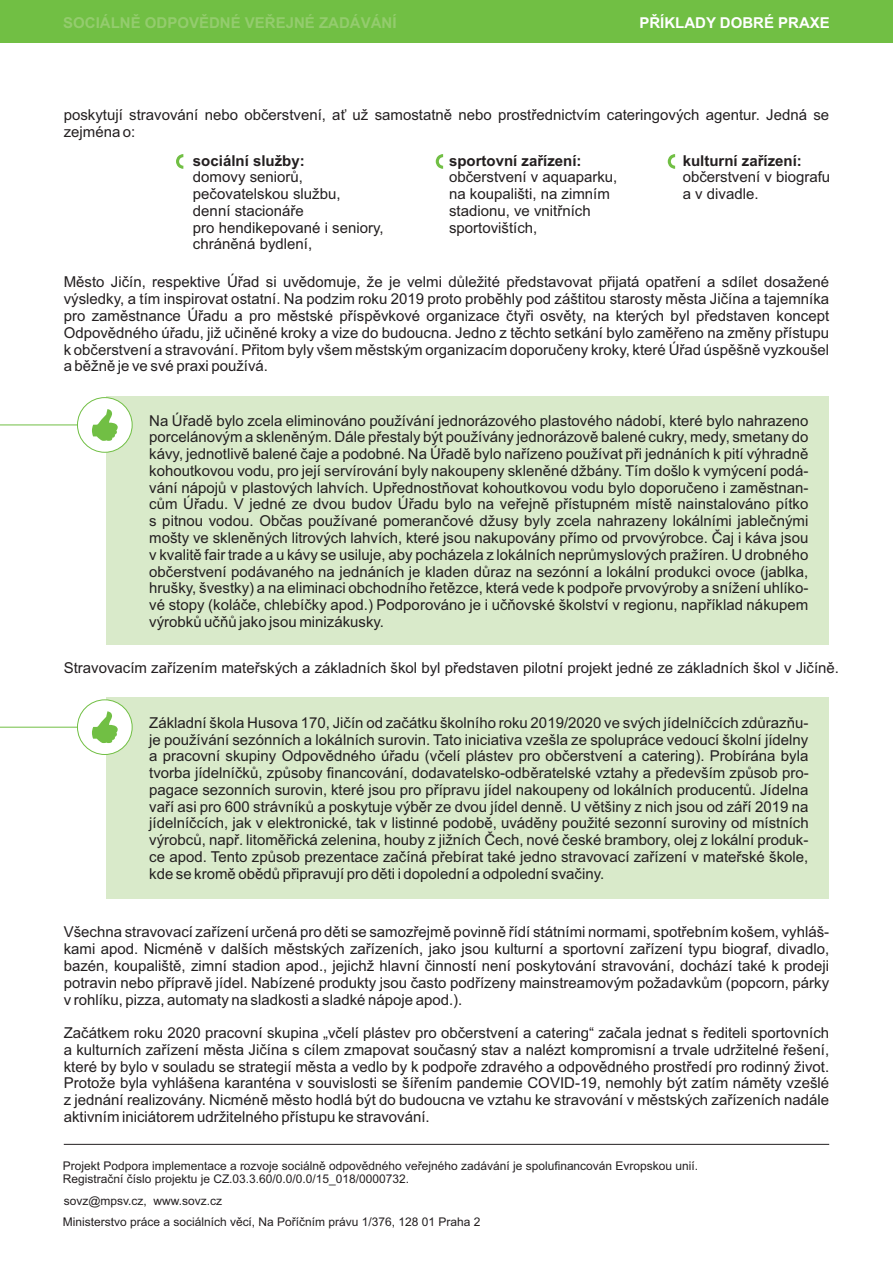
<style>
.page{position:relative;width:893px;height:1263px;background:#fff}
.page>*{position:absolute;margin:0;border:0;box-sizing:border-box;transform-origin:0 0}
.t1{font:15px/16.8px "Arial";color:#231f20;text-align:justify}
.t2{font:700 15px "Arial";color:#231f20}
.t3{font:700 15px "Arial";color:#94cc6e}
.t4{font:700 15px "Arial";color:#fff}
.t5{font:12px/13.4px "Arial";color:#231f20}
</style>
<div class="page">
<div style="left:0;top:0;width:893px;height:43px;background:#71bf44"></div>
<svg style="left:176px;top:154px;width:7px;height:15px"></svg>
<svg style="left:436px;top:154px;width:7px;height:15px"></svg>
<svg style="left:668px;top:154px;width:7px;height:15px"></svg>
<div style="left:107px;top:396px;width:722px;height:249px;background:#d9eaca"></div>
<hr style="left:0;top:424px;width:114px;height:1px;background:#71bf44">
<div style="left:77px;top:397px;width:56px;height:56px;background:#fff;border:1px solid #71bf44;border-radius:50%"></div>
<svg style="left:92px;top:409px;width:26px;height:32px"></svg>
<div style="left:107px;top:697px;width:722px;height:202px;background:#d9eaca"></div>
<hr style="left:0;top:727px;width:114px;height:1px;background:#71bf44">
<div style="left:77px;top:699px;width:56px;height:56px;background:#fff;border:1px solid #71bf44;border-radius:50%"></div>
<svg style="left:92px;top:711px;width:26px;height:32px"></svg>
<hr style="left:64px;top:1144px;width:765px;height:1px;background:#231f20">
<p class="t3" style="left:63px;top:17px;width:335px">SOCIÁLNĚ ODPOVĚDNÉ VEŘEJNÉ ZADÁVÁNÍ</p>
<p class="t4" style="left:639px;top:17px;width:192px">PŘÍKLADY DOBRÉ PRAXE</p>
<p class="t1" style="left:64px;top:108px;width:767px">poskytují stravování nebo občerstvení, ať už samostatně nebo prostřednictvím cateringových agentur. Jedná se zejména o:</p>
<p class="t2" style="left:193px;top:155px;width:113px">sociální služby:</p>
<p class="t1" style="left:193px;top:170px;width:192px;text-align:left">domovy seniorů, pečovatelskou službu,<br>denní stacionáře<br>pro hendikepované i seniory, chráněná bydlení,</p>
<p class="t2" style="left:449px;top:155px;width:134px">sportovní zařízení:</p>
<p class="t1" style="left:449px;top:170px;width:170px;text-align:left">občerstvení v aquaparku, na koupališti, na zimním stadionu, ve vnitřních sportovištích,</p>
<p class="t2" style="left:683px;top:155px;width:121px">kulturní zařízení:</p>
<p class="t1" style="left:683px;top:170px;width:149px">občerstvení v biografu a v divadle.</p>
<p class="t1" style="left:64px;top:275px;width:767px">Město Jičín, respektive Úřad si uvědomuje, že je velmi důležité představovat přijatá opatření a sdílet dosažené výsledky, a tím inspirovat ostatní. Na podzim roku 2019 proto proběhly pod záštitou starosty města Jičína a tajemníka pro zaměstnance Úřadu a pro městské příspěvkové organizace čtyři osvěty, na kterých byl představen koncept Odpovědného úřadu, již učiněné kroky a vize do budoucna. Jedno z těchto setkání bylo zaměřeno na změny přístupu k občerstvení a stravování. Přitom byly všem městským organizacím doporučeny kroky, které Úřad úspěšně vyzkoušel a běžně je ve své praxi používá.</p>
<p class="t1" style="left:149px;top:413px;width:661px">Na Úřadě bylo zcela eliminováno používání jednorázového plastového nádobí, které bylo nahrazeno porcelánovým a skleněným. Dále přestaly být používány jednorázově balené cukry, medy, smetany do kávy, jednotlivě balené čaje a podobné. Na Úřadě bylo nařízeno používat při jednáních k pití výhradně kohoutkovou vodu, pro její servírování byly nakoupeny skleněné džbány. Tím došlo k vymýcení podá&shy;vání nápojů v plastových lahvích. Upřednostňovat kohoutkovou vodu bylo doporučeno i zaměstnan&shy;cům Úřadu. V jedné ze dvou budov Úřadu bylo na veřejně přístupném místě nainstalováno pítko s pitnou vodou. Občas používané pomerančové džusy byly zcela nahrazeny lokálními jablečnými mošty ve skleněných litrových lahvích, které jsou nakupovány přímo od prvovýrobce. Čaj i káva jsou v kvalitě fair trade a u kávy se usiluje, aby pocházela z lokálních neprůmyslových pražíren. U drobného občerstvení podávaného na jednáních je kladen důraz na sezónní a lokální produkci ovoce (jablka, hrušky, švestky) a na eliminaci obchodního řetězce, která vede k podpoře prvovýroby a snížení uhlíko&shy;vé stopy (koláče, chlebíčky apod.) Podporováno je i učňovské školství v regionu, například nákupem výrobků učňů jako jsou minizákusky.</p>
<p class="t1" style="left:64px;top:661px;width:777px">Stravovacím zařízením mateřských a základních škol byl představen pilotní projekt jedné ze základních škol v Jičíně.</p>
<p class="t1" style="left:149px;top:716px;width:661px">Základní škola Husova 170, Jičín od začátku školního roku 2019/2020 ve svých jídelníčcích zdůrazňu&shy;je používání sezónních a lokálních surovin. Tato iniciativa vzešla ze spolupráce vedoucí školní jídelny a pracovní skupiny Odpovědného úřadu (včelí plástev pro občerstvení a catering). Probírána byla tvorba jídelníčků, způsoby financování, dodavatelsko-odběratelské vztahy a především způsob pro&shy;pagace sezonních surovin, které jsou pro přípravu jídel nakoupeny od lokálních producentů. Jídelna vaří asi pro 600 strávníků a poskytuje výběr ze dvou jídel denně. U většiny z nich jsou od září 2019 na jídelníčcích, jak v elektronické, tak v listinné podobě, uváděny použité sezonní suroviny od místních výrobců, např. litoměřická zelenina, houby z jižních Čech, nové české brambory, olej z lokální produk&shy;ce apod. Tento způsob prezentace začíná přebírat také jedno stravovací zařízení v mateřské škole, kde se kromě obědů připravují pro děti i dopolední a odpolední svačiny.</p>
<p class="t1" style="left:64px;top:925px;width:767px">Všechna stravovací zařízení určená pro děti se samozřejmě povinně řídí státními normami, spotřebním košem, vyhláš&shy;kami apod. Nicméně v dalších městských zařízeních, jako jsou kulturní a sportovní zařízení typu biograf, divadlo, bazén, koupaliště, zimní stadion apod., jejichž hlavní činností není poskytování stravování, dochází také k prodeji potravin nebo přípravě jídel. Nabízené produkty jsou často podřízeny mainstreamovým požadavkům (popcorn, párky v rohlíku, pizza, automaty na sladkosti a sladké nápoje apod.).</p>
<p class="t1" style="left:64px;top:1026px;width:767px">Začátkem roku 2020 pracovní skupina „včelí plástev pro občerstvení a catering“ začala jednat s řediteli sportovních a kulturních zařízení města Jičína s cílem zmapovat současný stav a nalézt kompromisní a trvale udržitelné řešení, které by bylo v souladu se strategií města a vedlo by k podpoře zdravého a odpovědného prostředí pro rodinný život.<br>Protože byla vyhlášena karanténa v souvislosti se šířením pandemie COVID-19, nemohly být zatím náměty vzešlé z jednání realizovány. Nicméně město hodlá být do budoucna ve vztahu ke stravování v městských zařízeních nadále aktivním iniciátorem udržitelného přístupu ke stravování.</p>
<p class="t5" style="left:63px;top:1160px;width:637px">Projekt Podpora implementace a rozvoje sociálně odpovědného veřejného zadávání je spolufinancován Evropskou unií.<br>Registrační číslo projektu je CZ.03.3.60/0.0/0.0/15_018/0000732.</p>
<p class="t5" style="left:63px;top:1191px;width:419px;line-height:21.6px">sovz@mpsv.cz, www.sovz.cz<br>Ministerstvo práce a sociálních věcí, Na Poříčním právu 1/376, 128 01 Praha 2</p>
</div>
